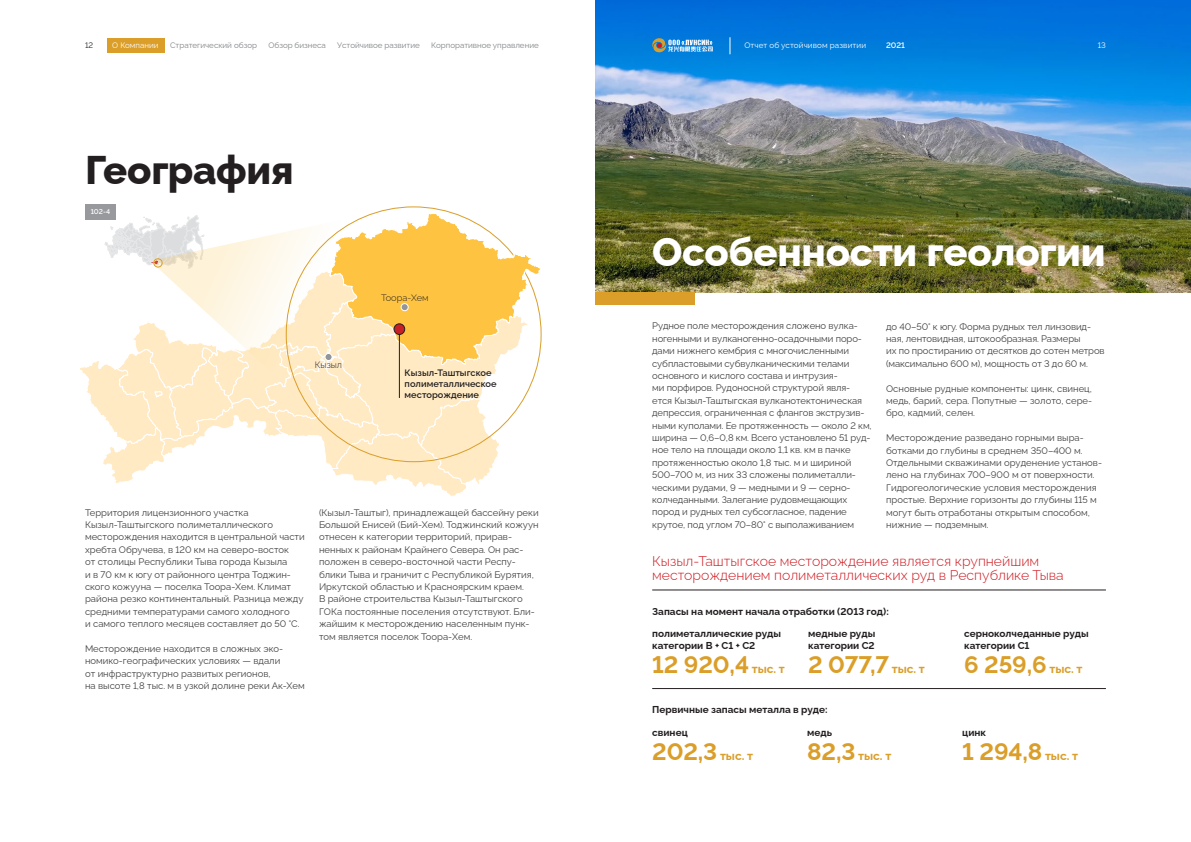
<style>
.page{position:relative;width:1191px;height:842px;background:#fff}
.page>*{position:absolute;margin:0;border:0;box-sizing:border-box;transform-origin:0 0}
.t1{font:800 40px "Raleway";letter-spacing:-.01em;color:#fff}
.t2{font:800 40px "Raleway";letter-spacing:-.01em;color:#231f20}
.t3{font:700 24px "Raleway";letter-spacing:-.005em;color:#da9e29}
.t4{font:300 14px/14px "Raleway";color:#ce171e}
.t5{font:700 12px "Raleway";color:#da9e29}
.t6{font:700 10px/12px "Raleway";color:#231f20}
.t7{font:9.5px/12.4px "Raleway";color:#414042}
.t8{font:600 9.3px/11.1px "Raleway";color:#231f20}
.t9{font:300 9.3px "Raleway";color:#231f20}
.t10{font:8px "Raleway";color:#808285}
.t11{font:8px "Raleway";letter-spacing:.015em;color:#fff}
.t12{font:600 8px "Raleway";color:#fff}
.t13{font:8px "Raleway";color:#231f20}
.t14{font:600 7px "Raleway";color:#fff}
.s1{font-size:12px}
.s2{font-size:24px}
</style>
<div class="page">
<svg style="left:80px;top:210px;width:462px;height:286px"></svg>
<div style="left:401px;top:304px;width:7px;height:7px;background:#939598;border-radius:50%"></div>
<div style="left:401px;top:303px;width:7px;height:8px;border:1px solid #fff;border-radius:50%"></div>
<div style="left:154px;top:259px;width:8px;height:8px;border:1px solid #da9e29;border-radius:50%"></div>
<hr style="left:399px;top:329px;width:1px;height:69px;background:#231f20">
<div style="left:394px;top:324px;width:11px;height:10px;background:#c72127;border-radius:50%"></div>
<div style="left:394px;top:323px;width:11px;height:12px;border:1px solid #231f20;border-radius:50%"></div>
<img style="left:595px;top:0;width:596px;height:292px">
<div style="left:595px;top:292px;width:99px;height:13px;background:#da9e29"></div>
<hr style="left:652px;top:590px;width:454px;height:1px;background:#231f20">
<hr style="left:652px;top:688px;width:454px;height:1px;background:#231f20">
<div style="left:85px;top:204px;width:31px;height:15px;background:#97999c"></div>
<svg style="left:729px;top:37px;width:1px;height:17px"></svg>
<svg style="left:652px;top:37px;width:61px;height:16px"></svg>
<div style="left:107px;top:38px;width:57px;height:14px;background:#da9e29"></div>
<p class="t13" style="left:85px;top:38px;width:10px">12</p>
<p class="t11" style="left:112px;top:38px;width:48px">О Компании</p>
<p class="t10" style="left:170px;top:38px;width:88px">Стратегический обзор</p>
<p class="t10" style="left:268px;top:38px;width:59px">Обзор бизнеса</p>
<p class="t10" style="left:337px;top:38px;width:84px">Устойчивое развитие</p>
<p class="t10" style="left:431px;top:38px;width:109px">Корпоративное управление</p>
<p class="t11" style="left:744px;top:38px;width:123px">Отчет об устойчивом развитии</p>
<p class="t12" style="left:886px;top:38px;width:20px">2021</p>
<p class="t11" style="left:1097px;top:38px;width:10px">13</p>
<h1 class="t2" style="left:85px;top:137px;width:210px">География</h1>
<p class="t14" style="left:91px;top:206px;width:21px">102-4</p>
<p class="t9" style="left:315px;top:357px;width:29px">Кызыл</p>
<p class="t9" style="left:381px;top:290px;width:49px">Тоора-Хем</p>
<p class="t8" style="left:405px;top:366px;width:93px">Кызыл-Таштыгское полиметаллическое месторождение</p>
<p class="t7" style="left:85px;top:505px;width:221px">Территория лицензионного участка Кызыл-Таштыгского полиметаллического месторождения находится в центральной части хребта Обручева, в 120 км на северо-восток<br>от столицы Республики Тыва города Кызыла<br>и в 70 км к югу от районного центра Тоджин&shy;ского кожууна — поселка Тоора-Хем. Климат района резко континентальный. Разница между средними температурами самого холодного<br>и самого теплого месяцев составляет до 50 °С.</p>
<p class="t7" style="left:85px;top:641px;width:221px">Месторождение находится в сложных эко&shy;номико-географических условиях — вдали<br>от инфраструктурно развитых регионов,<br>на высоте 1,8 тыс. м в узкой долине реки Ак-Хем</p>
<p class="t7" style="left:319px;top:505px;width:221px">(Кызыл-Таштыг), принадлежащей бассейну реки Большой Енисей (Бий-Хем). Тоджинский кожуун отнесен к категории территорий, прирав&shy;ненных к районам Крайнего Севера. Он рас&shy;положен в северо-восточной части Респу&shy;блики Тыва и граничит с Республикой Бурятия, Иркутской областью и Красноярским краем.<br>В районе строительства Кызыл-Таштыгского ГОКа постоянные поселения отсутствуют. Бли&shy;жайшим к месторождению населенным пунк&shy;том является поселок Тоора-Хем.</p>
<h1 class="t1" style="left:652px;top:220px;width:455px">Особенности геологии</h1>
<p class="t7" style="left:652px;top:319px;width:221px">Рудное поле месторождения сложено вулка&shy;ногенными и вулканогенно-осадочными поро&shy;дами нижнего кембрия с многочисленными субпластовыми субвулканическими телами основного и кислого состава и интрузия-<br>ми порфиров. Рудоносной структурой явля&shy;ется Кызыл-Таштыгская вулканотектоническая депрессия, ограниченная с флангов экструзив&shy;ными куполами. Ее протяженность — около 2 км, ширина — 0,6–0,8 км. Всего установлено 51 руд&shy;ное тело на площади около 1,1 кв. км в пачке протяженностью около 1,8 тыс. м и шириной 500–700 м, из них 33 сложены полиметалли&shy;ческими рудами, 9 — медными и 9 — серно&shy;колчеданными. Залегание рудовмещающих пород и рудных тел субсогласное, падение крутое, под углом 70–80° с выполаживанием</p>
<p class="t7" style="left:886px;top:319px;width:220px">до 40–50° к югу. Форма рудных тел линзовид&shy;ная, лентовидная, штокообразная. Размеры<br>их по простиранию от десятков до сотен метров (максимально 600 м), мощность от 3 до 60 м.</p>
<p class="t7" style="left:886px;top:381px;width:207px;text-align:justify">Основные рудные компоненты: цинк, свинец, медь, барий, сера. Попутные — золото, сере&shy;бро, кадмий, селен.</p>
<p class="t7" style="left:886px;top:430px;width:217px">Месторождение разведано горными выра&shy;ботками до глубины в среднем 350–400 м.<br>Отдельными скважинами оруденение установ&shy;лено на глубинах 700–900 м от поверхности.<br>Гидрогеологические условия месторождения простые. Верхние горизонты до глубины 115 м могут быть отработаны открытым способом, нижние — подземным.</p>
<h3 class="t4" style="left:652px;top:552px;width:413px">Кызыл-Таштыгское месторождение является крупнейшим месторождением полиметаллических руд в Республике Тыва</h3>
<p class="t6" style="left:652px;top:599px;width:238px;line-height:21.8px">Запасы на момент начала отработки (2013 год): полиметаллические руды</p>
<p class="t6" style="left:652px;top:638px;width:105px">категории В + С1 + С2</p>
<h2 class="t3" style="left:652px;top:645px;width:134px">12 920,4 <span class="s1">тыс. т</span></h2>
<p class="t6" style="left:808px;top:626px;width:69px">медные руды категории С2</p>
<h2 class="t3" style="left:808px;top:645px;width:118px">2 077,7 <span class="s1">тыс. т</span></h2>
<p class="t6" style="left:652px;top:702px;width:177px">Первичные запасы металла в руде:</p>
<p class="t6" style="left:652px;top:725px;width:37px">свинец</p>
<h2 class="t3" style="left:652px;top:732px;width:102px">202,3 <span class="s1">тыс. т</span></h2>
<p class="t6" style="left:807px;top:725px;width:26px">медь</p>
<p class="t5" style="left:807px;top:746px;width:86px"><span class="s2">82,3</span> тыс. т</p>
<p class="t6" style="left:964px;top:626px;width:126px">серноколчеданные руды категории С1</p>
<h2 class="t3" style="left:964px;top:645px;width:120px">6 259,6 <span class="s1">тыс. т</span></h2>
<p class="t6" style="left:962px;top:725px;width:25px">цинк</p>
<h2 class="t3" style="left:962px;top:732px;width:117px">1 294,8 <span class="s1">тыс. т</span></h2>
</div>
